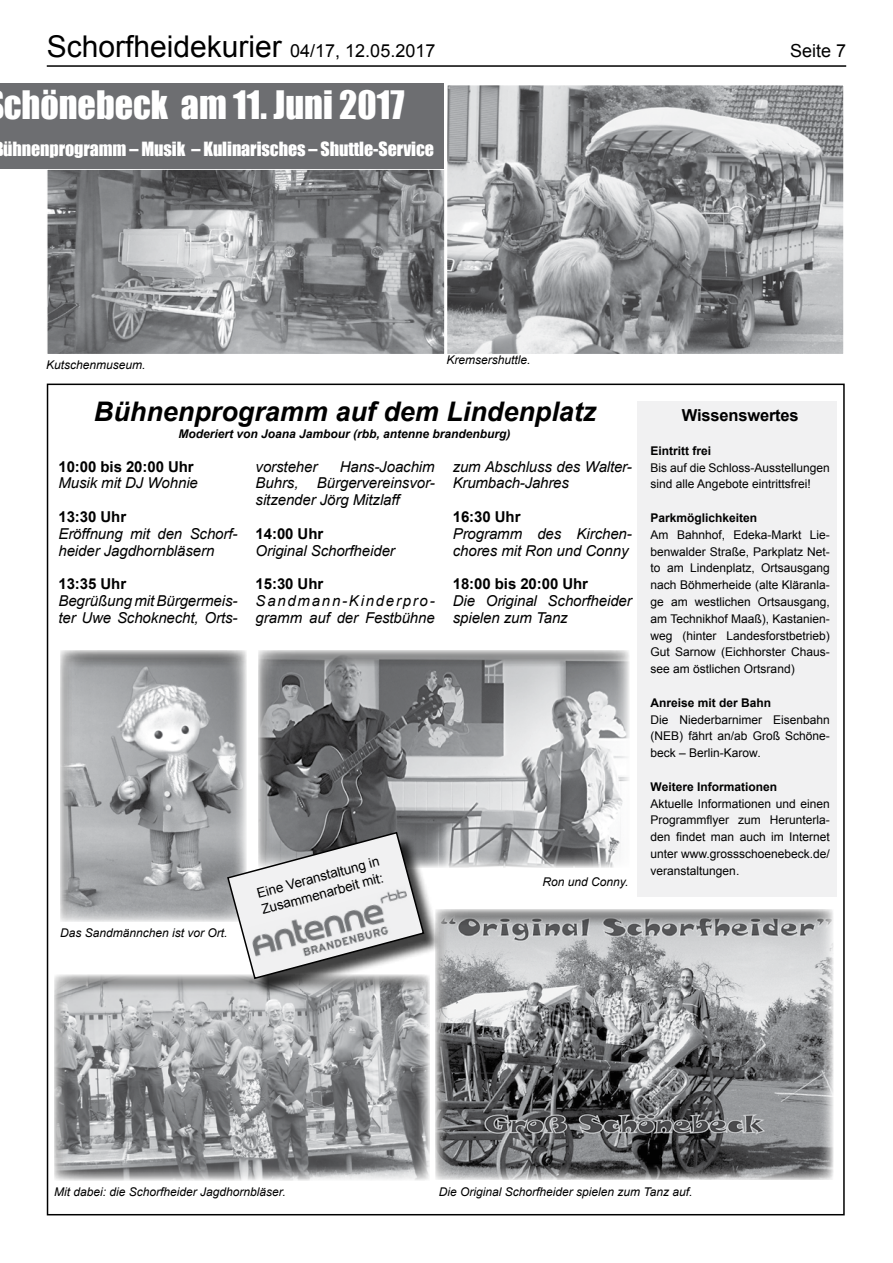
<style>
.page{position:relative;width:893px;height:1263px;background:#fff}
.page>*{position:absolute;margin:0;border:0;box-sizing:border-box;transform-origin:0 0}
.t1{font:36px "Impact";color:#fff}
.t2{font:30px "Arial";color:#000}
.t3{font:italic 700 27px "Arial";color:#000}
.t4{font:18px "Impact";letter-spacing:-.005em;color:#fff}
.t5{font:18px "Arial";color:#000}
.t6{font:700 16.5px "Arial";letter-spacing:-.01em;color:#000}
.t7{font:italic 15px/16.8px "Arial";letter-spacing:-.005em;color:#000}
.t8{font:700 15px "Arial";letter-spacing:-.005em;color:#000}
.t9{font:13.5px/16.8px "Arial";color:#000}
.t10{font:12px/16.8px "Arial";color:#000;text-align:justify}
.t11{font:italic 12px "Arial";color:#000}
.t12{font:700 12px "Arial";color:#000}
.t13{font:italic 700 12px "Arial";color:#000}
.s1{font-size:18px}
</style>
<div class="page">
<hr style="left:47px;top:65px;width:799px;height:2px;background:#000">
<div style="left:637px;top:401px;width:200px;height:495px;background:#f1f1f2"></div>
<div style="left:53px;top:970px;width:384px;height:212px;background:#000;opacity:.75"></div>
<div style="left:60px;top:649px;width:189px;height:274px;background:#000;opacity:.75"></div>
<img style="left:49px;top:171px;width:394px;height:181px">
<div style="left:46px;top:168px;width:400px;height:187px;border:2px solid #fff"></div>
<img style="left:449px;top:87px;width:393px;height:265px">
<div style="left:446px;top:84px;width:399px;height:271px;border:2px solid #fff"></div>
<div style="left:257px;top:649px;width:374px;height:219px;background:#000;opacity:.75"></div>
<div style="left:430px;top:907px;width:405px;height:274px;background:#000;opacity:.75"></div>
<div style="left:230px;top:835px;width:212px;height:162px;background:#000;opacity:.75"></div>
<svg style="left:226px;top:831px;width:199px;height:149px"></svg>
<img style="left:248px;top:886px;width:169px;height:88px">
<div style="left:0;top:83px;width:444px;height:85px;background:#6d6e71"></div>
<h2 class="t2" style="left:47px;top:27px;width:390px">Schorfheidekurier <span class="s1">04/17, 12.05.2017</span></h2>
<h3 class="t5" style="left:790px;top:39px;width:58px">Seite 7</h3>
<h1 class="t1" style="left:4px;top:77px;width:402px">chönebeck am 11. Juni 2017</h1>
<h3 class="t4" style="left:3px;top:135px;width:432px">ühnenprogramm – Musik – Kulinarisches – Shuttle-Service</h3>
<p class="t11" style="left:46px;top:357px;width:101px">Kutschenmuseum.</p>
<p class="t11" style="left:446px;top:352px;width:86px">Kremsershuttle.</p>
<h3 class="t3" style="left:94px;top:394px;width:504px">Bühnenprogramm auf dem Lindenplatz</h3>
<p class="t8" style="left:58px;top:456px;width:137px">10:00 bis 20:00 Uhr</p>
<p class="t7" style="left:58px;top:475px;width:141px">Musik mit DJ Wohnie</p>
<p class="t8" style="left:58px;top:507px;width:69px">13:30 Uhr</p>
<p class="t7" style="left:58px;top:525px;width:181px">Eröffnung mit den Schorf&shy;heider Jagdhornbläsern</p>
<p class="t8" style="left:58px;top:574px;width:69px">13:35 Uhr</p>
<p class="t7" style="left:58px;top:592px;width:181px">Begrüßung mit Bürgermeis&shy;ter Uwe Schoknecht, Orts-</p>
<p class="t13" style="left:178px;top:426px;width:334px">Moderiert von Joana Jambour (rbb, antenne brandenburg)</p>
<p class="t7" style="left:256px;top:458px;width:181px;text-align:justify;text-indent:84px">Hans-Joachim Buhrs, Bürgervereinsvor&shy;sitzender Jörg Mitzlaff</p>
<p class="t8" style="left:256px;top:523px;width:69px">14:00 Uhr</p>
<p class="t7" style="left:256px;top:542px;width:141px">Original Schorfheider</p>
<p class="t8" style="left:256px;top:574px;width:69px">15:30 Uhr</p>
<p class="t7" style="left:256px;top:592px;width:181px">Sandmann-Kinderpro&shy;gramm auf der Festbühne</p>
<p class="t7" style="left:256px;top:458px;width:63px">vorsteher</p>
<p class="t7" style="left:453px;top:458px;width:181px">zum Abschluss des Walter-<br>Krumbach-Jahres</p>
<p class="t8" style="left:453px;top:507px;width:69px">16:30 Uhr</p>
<p class="t7" style="left:453px;top:525px;width:181px">Programm des Kirchen&shy;chores mit Ron und Conny</p>
<p class="t8" style="left:453px;top:574px;width:137px">18:00 bis 20:00 Uhr</p>
<p class="t7" style="left:453px;top:592px;width:181px">Die Original Schorfheider spielen zum Tanz</p>
<p class="t11" style="left:60px;top:925px;width:169px">Das Sandmännchen ist vor Ort.</p>
<p class="t9" style="left:255px;top:885px;width:128px;rotate:-15deg">Eine Veranstaltung in<br>Zusammenarbeit mit:</p>
<p class="t11" style="left:543px;top:874px;width:87px">Ron und Conny.</p>
<h3 class="t6" style="left:682px;top:404px;width:119px">Wissenswertes</h3>
<p class="t12" style="left:651px;top:442px;width:62px">Eintritt frei</p>
<p class="t10" style="left:651px;top:459px;width:181px">Bis auf die Schloss-Ausstellungen sind alle Angebote eintrittsfrei!</p>
<p class="t12" style="left:651px;top:510px;width:108px">Parkmöglichkeiten</p>
<p class="t10" style="left:651px;top:526px;width:181px">Am Bahnhof, Edeka-Markt Lie&shy;benwalder Straße, Parkplatz Net&shy;to am Lindenplatz, Ortsausgang nach Böhmerheide (alte Kläranla&shy;ge am westlichen Ortsausgang, am Technikhof Maaß), Kastanien&shy;weg (hinter Landesforstbetrieb)<br>Gut Sarnow (Eichhorster Chaus&shy;see am östlichen Ortsrand)</p>
<p class="t12" style="left:651px;top:694px;width:122px">Anreise mit der Bahn</p>
<p class="t10" style="left:651px;top:711px;width:181px">Die Niederbarnimer Eisenbahn (NEB) fährt an/ab Groß Schöne&shy;beck – Berlin-Karow.</p>
<p class="t12" style="left:651px;top:778px;width:128px">Weitere Informationen</p>
<p class="t10" style="left:651px;top:795px;width:181px">Aktuelle Informationen und einen Programmflyer zum Herunterla&shy;den findet man auch im Internet unter www.grossschoenebeck.de/ veranstaltungen.</p>
<p class="t11" style="left:54px;top:1184px;width:233px">Mit dabei: die Schorfheider Jagdhornbläser.</p>
<p class="t11" style="left:439px;top:1184px;width:255px">Die Original Schorfheider spielen zum Tanz auf.</p>
</div>
